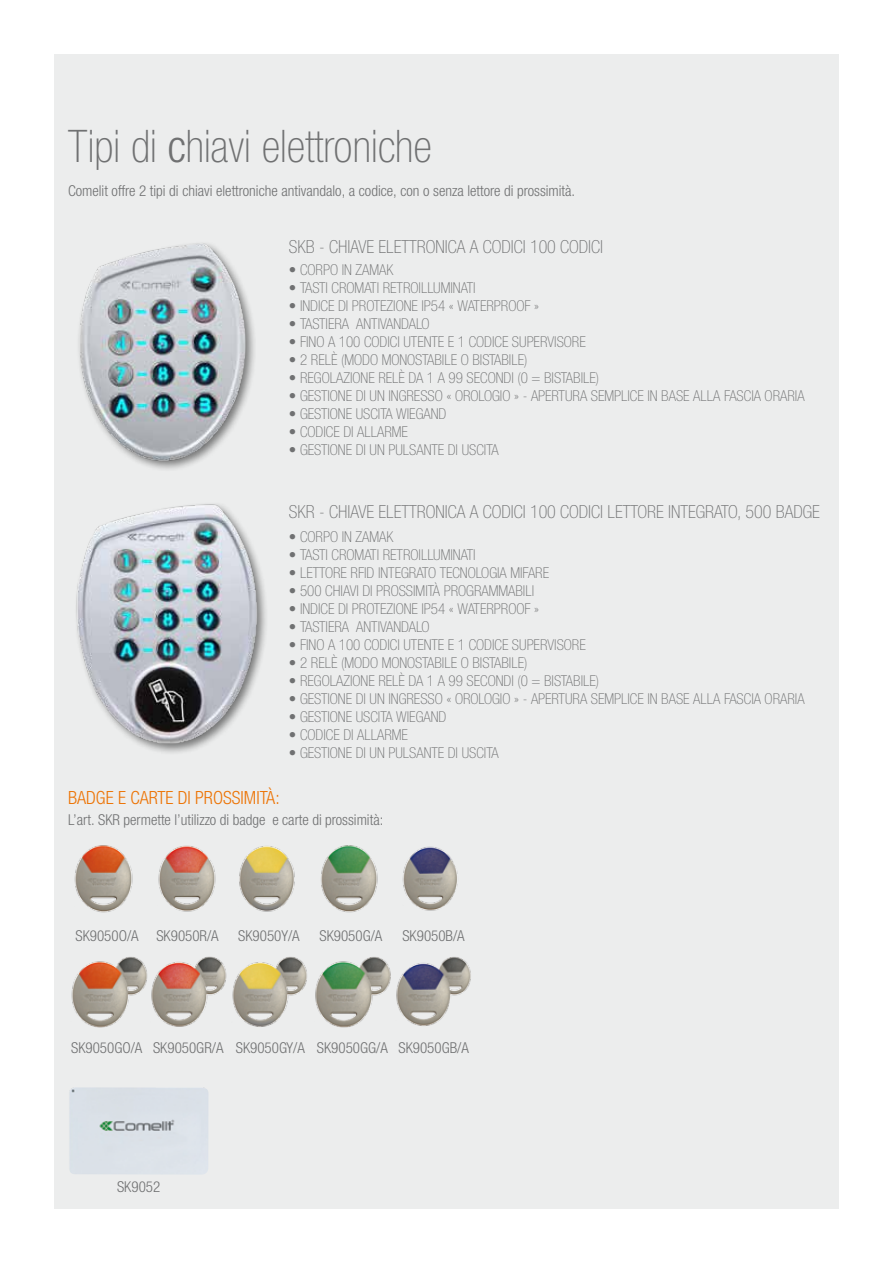
<style>
.page{position:relative;width:893px;height:1263px;background:#fff}
.page>*{position:absolute;margin:0;border:0;box-sizing:border-box;transform-origin:0 0}
.t1{font:100 condensed 45px "Helvetica Neue LTW1 G";color:#707172}
.t2{font:300 condensed 18.15px "Helvetica Neue LTW1 G";color:#ec7405}
.t3{font:100 condensed 18px "Helvetica Neue LTW1 G";color:#707172}
.t4{font:100 condensed 15px "Helvetica Neue LTW1 G";color:#707172}
.t5{font:300 condensed 15px "Helvetica Neue LTW1 G";color:#707172}
.s1{font-weight:300}
</style>
<div class="page">
<div style="left:54px;top:54px;width:785px;height:1155px;background:#eceded"></div>
<div style="left:76px;top:241px;width:181px;height:231px;background:#000;opacity:.5"></div>
<img style="left:76px;top:241px;width:181px;height:226px">
<img style="left:76px;top:504px;width:190px;height:249px">
<img style="left:74px;top:845px;width:59px;height:68px">
<img style="left:158px;top:845px;width:58px;height:67px">
<img style="left:402px;top:846px;width:56px;height:65px">
<img style="left:321px;top:845px;width:57px;height:68px">
<img style="left:239px;top:846px;width:56px;height:66px">
<img style="left:71px;top:957px;width:77px;height:71px">
<img style="left:151px;top:956px;width:76px;height:71px">
<img style="left:396px;top:957px;width:75px;height:69px">
<img style="left:315px;top:957px;width:76px;height:71px">
<img style="left:232px;top:957px;width:75px;height:70px">
<div style="left:69px;top:1087px;width:139px;height:87px;background:#dbe1e8"></div>
<h1 class="t1" style="left:68px;top:120px;width:365px">TIPI DI <span class="s1">c</span>HIAVI ELETTRONICHE</h1>
<p class="t5" style="left:68px;top:182px;width:509px">Comelit offre 2 tipi di chiavi elettroniche antivandalo, a codice, con o senza lettore di prossimità.</p>
<p class="t3" style="left:289px;top:236px;width:316px">SKB - CHIAVE ELETTRONICA A CODICI 100 CODICI</p>
<p class="t4" style="left:289px;top:261px;width:106px">• CORPO IN ZAMAK</p>
<p class="t4" style="left:289px;top:279px;width:188px">• TASTI CROMATI RETROILLUMINATI</p>
<p class="t4" style="left:289px;top:297px;width:252px">• INDICE DI PROTEZIONE IP54 « WATERPROOF »</p>
<p class="t4" style="left:289px;top:315px;width:142px">• TASTIERA ANTIVANDALO</p>
<p class="t4" style="left:289px;top:333px;width:298px">• FINO A 100 CODICI UTENTE E 1 CODICE SUPERVISORE</p>
<p class="t4" style="left:289px;top:351px;width:240px">• 2 RELÈ (MODO MONOSTABILE O BISTABILE)</p>
<p class="t4" style="left:289px;top:369px;width:312px">• REGOLAZIONE RELÈ DA 1 A 99 SECONDI (0 = BISTABILE)</p>
<p class="t4" style="left:289px;top:387px;width:517px">• GESTIONE DI UN INGRESSO « OROLOGIO » - APERTURA SEMPLICE IN BASE ALLA FASCIA ORARIA</p>
<p class="t4" style="left:289px;top:405px;width:159px">• GESTIONE USCITA WIEGAND</p>
<p class="t4" style="left:289px;top:423px;width:121px">• CODICE DI ALLARME</p>
<p class="t4" style="left:289px;top:441px;width:211px">• GESTIONE DI UN PULSANTE DI USCITA</p>
<p class="t3" style="left:289px;top:502px;width:532px">SKR - CHIAVE ELETTRONICA A CODICI 100 CODICI LETTORE INTEGRATO, 500 BADGE</p>
<p class="t2" style="left:68px;top:787px;width:213px">BADGE e CARTE DI PROSSIMITà:</p>
<p class="t4" style="left:289px;top:528px;width:106px">• CORPO IN ZAMAK</p>
<p class="t4" style="left:289px;top:546px;width:188px">• TASTI CROMATI RETROILLUMINATI</p>
<p class="t4" style="left:289px;top:564px;width:262px">• LETTORE RFID INTEGRATO TECNOLOGIA MIFARE</p>
<p class="t4" style="left:289px;top:582px;width:95px">• 500 CHIAVI DI PROSSIMIT</p>
<p class="t4" style="left:433px;top:582px;width:19px">À PROGRAMMABILI</p>
<p class="t4" style="left:289px;top:600px;width:252px">• INDICE DI PROTEZIONE IP54 « WATERPROOF »</p>
<p class="t4" style="left:289px;top:618px;width:142px">• TASTIERA ANTIVANDALO</p>
<p class="t4" style="left:289px;top:636px;width:298px">• FINO A 100 CODICI UTENTE E 1 CODICE SUPERVISORE</p>
<p class="t4" style="left:289px;top:654px;width:240px">• 2 RELÈ (MODO MONOSTABILE O BISTABILE)</p>
<p class="t4" style="left:289px;top:672px;width:312px">• REGOLAZIONE RELÈ DA 1 A 99 SECONDI (0 = BISTABILE)</p>
<p class="t4" style="left:289px;top:690px;width:517px">• GESTIONE DI UN INGRESSO « OROLOGIO » - APERTURA SEMPLICE IN BASE ALLA FASCIA ORARIA</p>
<p class="t4" style="left:289px;top:708px;width:159px">• GESTIONE USCITA WIEGAND</p>
<p class="t4" style="left:289px;top:726px;width:121px">• CODICE DI ALLARME</p>
<p class="t4" style="left:289px;top:744px;width:211px">• GESTIONE DI UN PULSANTE DI USCITA</p>
<p class="t5" style="left:68px;top:811px;width:317px">L’art. SKR permette l’utilizzo di badge e carte di prossimità:</p>
<p class="t5" style="left:75px;top:927px;width:145px">SK9050O/A SK9050R/A</p>
<p class="t5" style="left:238px;top:927px;width:63px">SK9050Y/A</p>
<p class="t5" style="left:319px;top:927px;width:64px">SK9050G/A</p>
<p class="t5" style="left:402px;top:927px;width:64px">SK9050B/A</p>
<p class="t5" style="left:71px;top:1039px;width:399px">SK9050GO/A SK9050GR/A SK9050GY/A SK9050GG/A SK9050GB/A</p>
<p class="t5" style="left:117px;top:1177px;width:45px">SK9052</p>
</div>
